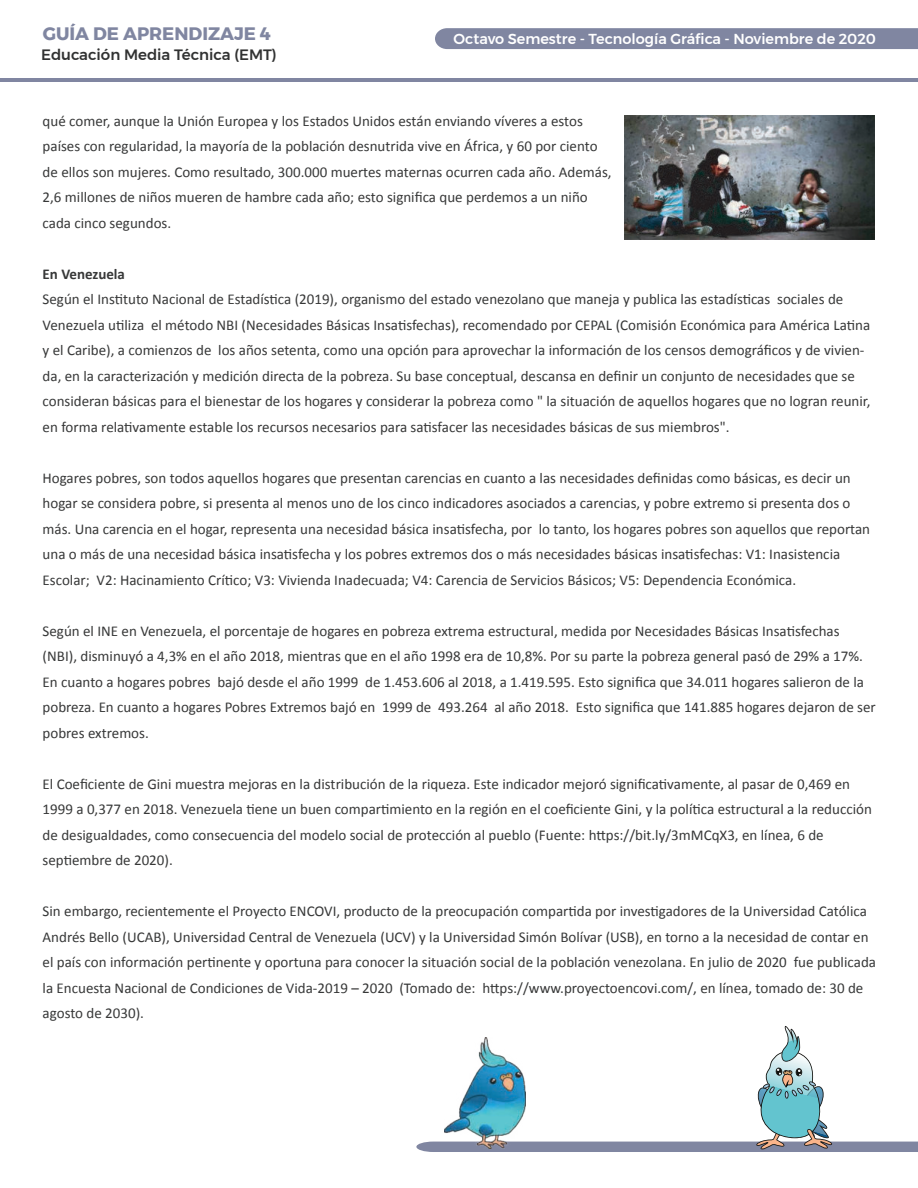
<style>
.page{position:relative;width:918px;height:1188px;background:#fff}
.page>*{position:absolute;margin:0;border:0;box-sizing:border-box;transform-origin:0 0}
.t1{font:700 18px "Montserrat";color:#8086a1}
.t2{font:15px/25.5px "Calibri";color:#373838}
.t3{font:500 15px "Montserrat";color:#313232}
.t4{font:700 15px "Calibri";color:#373838}
.t5{font:500 14.4px "Montserrat";color:#fff}
</style>
<div class="page">
<hr style="left:0;top:78px;width:918px;height:3px;background:#8086a1">
<img style="left:624px;top:116px;width:251px;height:123px">
<svg style="left:416px;top:1026px;width:502px;height:126px"></svg>
<div style="left:435px;top:28px;width:483px;height:21px;background:#8086a1"></div>
<p class="t1" style="left:43px;top:23px;width:230px">GUÍA DE APRENDIZAJE 4</p>
<p class="t5" style="left:454px;top:27px;width:424px">Octavo Semestre - Tecnología Gráfica - Noviembre de 2020</p>
<p class="t3" style="left:41px;top:49px;width:237px">Educación Media Técnica (EMT)</p>
<p class="t2" style="left:43px;top:108px;width:571px">qué comer, aunque la Unión Europea y los Estados Unidos están enviando víveres a estos países con regularidad, la mayoría de la población desnutrida vive en África, y 60 por ciento de ellos son mujeres. Como resultado, 300.000 muertes maternas ocurren cada año. Además, 2,6 millones de niños mueren de hambre cada año; esto significa que perdemos a un niño cada cinco segundos.</p>
<p class="t4" style="left:43px;top:267px;width:84px">En Venezuela</p>
<p class="t2" style="left:43px;top:287px;width:829px">Según el Instituto Nacional de Estadística (2019), organismo del estado venezolano que maneja y publica las estadísticas sociales de Venezuela utiliza el método NBI (Necesidades Básicas Insatisfechas), recomendado por CEPAL (Comisión Económica para América Latina y el Caribe), a comienzos de los años setenta, como una opción para aprovechar la información de los censos demográficos y de vivien&shy;da, en la caracterización y medición directa de la pobreza. Su base conceptual, descansa en definir un conjunto de necesidades que se consideran básicas para el bienestar de los hogares y considerar la pobreza como " la situación de aquellos hogares que no logran reunir, en forma relativamente estable los recursos necesarios para satisfacer las necesidades básicas de sus miembros".</p>
<p class="t2" style="left:43px;top:465px;width:829px">Hogares pobres, son todos aquellos hogares que presentan carencias en cuanto a las necesidades definidas como básicas, es decir un hogar se considera pobre, si presenta al menos uno de los cinco indicadores asociados a carencias, y pobre extremo si presenta dos o más. Una carencia en el hogar, representa una necesidad básica insatisfecha, por lo tanto, los hogares pobres son aquellos que reportan una o más de una necesidad básica insatisfecha y los pobres extremos dos o más necesidades básicas insatisfechas: V1: Inasistencia Escolar; V2: Hacinamiento Crítico; V3: Vivienda Inadecuada; V4: Carencia de Servicios Básicos; V5: Dependencia Económica.</p>
<p class="t2" style="left:43px;top:618px;width:835px">Según el INE en Venezuela, el porcentaje de hogares en pobreza extrema estructural, medida por Necesidades Básicas Insatisfechas (NBI), disminuyó a 4,3% en el año 2018, mientras que en el año 1998 era de 10,8%. Por su parte la pobreza general pasó de 29% a 17%.<br>En cuanto a hogares pobres bajó desde el año 1999 de 1.453.606 al 2018, a 1.419.595. Esto significa que 34.011 hogares salieron de la pobreza. En cuanto a hogares Pobres Extremos bajó en 1999 de 493.264 al año 2018. Esto significa que 141.885 hogares dejaron de ser pobres extremos.</p>
<p class="t2" style="left:43px;top:771px;width:831px">El Coeficiente de Gini muestra mejoras en la distribución de la riqueza. Este indicador mejoró significativamente, al pasar de 0,469 en 1999 a 0,377 en 2018. Venezuela tiene un buen compartimiento en la región en el coeficiente Gini, y la política estructural a la reducción de desigualdades, como consecuencia del modelo social de protección al pueblo (Fuente: https://bit.ly/3mMCqX3, en línea, 6 de septiembre de 2020).</p>
<p class="t2" style="left:43px;top:899px;width:835px">Sin embargo, recientemente el Proyecto ENCOVI, producto de la preocupación compartida por investigadores de la Universidad Católica Andrés Bello (UCAB), Universidad Central de Venezuela (UCV) y la Universidad Simón Bolívar (USB), en torno a la necesidad de contar en el país con información pertinente y oportuna para conocer la situación social de la población venezolana. En julio de 2020 fue publicada la Encuesta Nacional de Condiciones de Vida-2019 – 2020 (Tomado de: https://www.proyectoencovi.com/, en línea, tomado de: 30 de agosto de 2030).</p>
</div>
